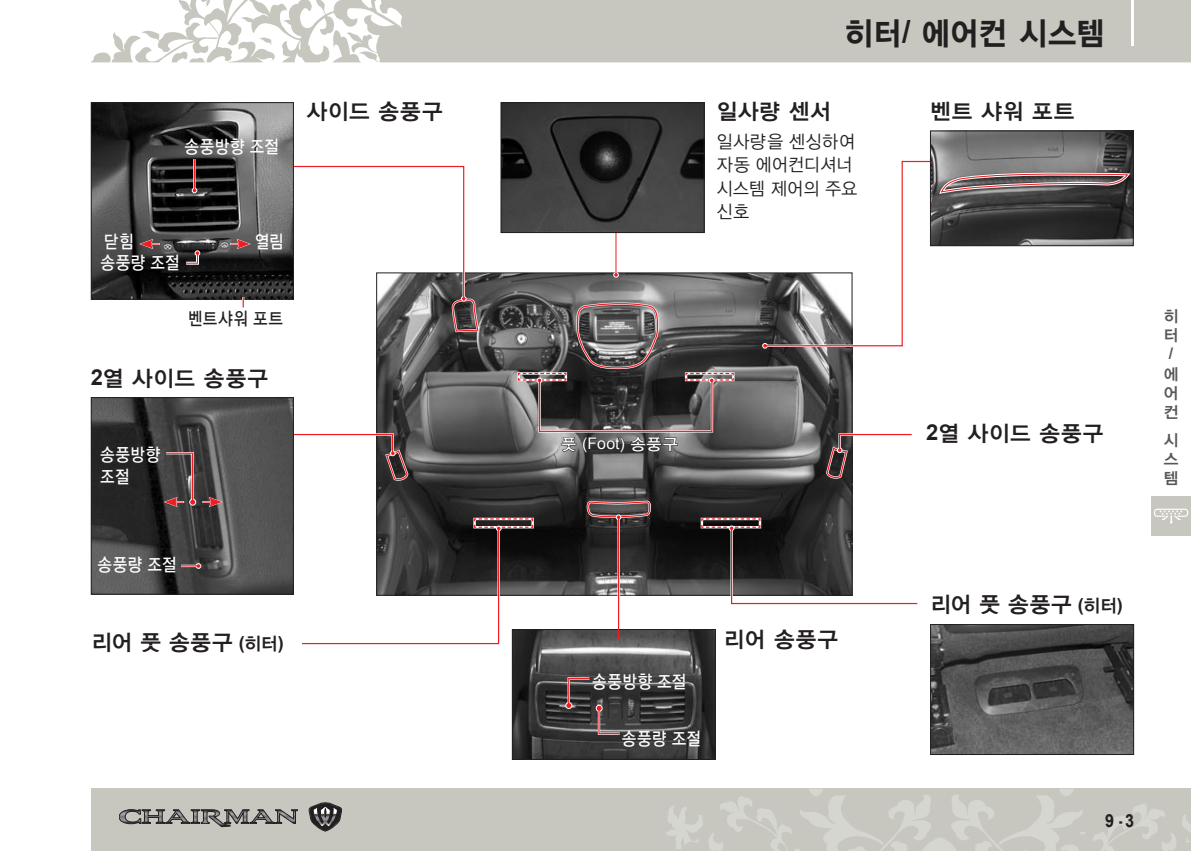
<style>
.page{position:relative;width:1191px;height:851px;background:#fff}
.page>*{position:absolute;margin:0;border:0;box-sizing:border-box;transform-origin:0 0}
.t1{font:32px "YDIYGO150 KS Cpc EUC H";letter-spacing:-.06em;color:#231f20;scale:.95 1}
.t2{font:22px "YDIYGO140 KS Cpc EUC H";letter-spacing:-.03em;color:#231f20}
.t3{font:18px/21.6px "YDIYGO130 KS Cpc EUC H";letter-spacing:-.02em;color:#fff;scale:.85 1}
.t4{font:18px/23.4px "YDIYGO120 KS Cpc EUC H";letter-spacing:-.045em;color:#231f20;scale:.95 1}
.t5{font:18px "YDIYGO130 KS Cpc EUC H";color:#231f20;scale:.85 1}
.t6{font:700 18px "Arial";color:#231f20;scale:.9 1}
.t7{font:16px "Arial";color:#fff}
.t8{font:16px/19.2px "YDIYGO140 KS Cpc EUC H";color:#57585a;text-align:justify}
.t9{font:700 16px "Arial";color:#57585a}
.s1{font-family:"Arial";font-weight:700}
.s2{font-family:"YDIYGO130 KS Cpc EUC H"}
.s3{font-family:"Arial";font-weight:700;font-size:18px}
.s4{font-size:18px}
</style>
<div class="page">
<div style="left:91px;top:788px;width:1100px;height:62px;background:#c7c7c0"></div>
<svg style="left:665px;top:789px;width:421px;height:62px"></svg>
<svg style="left:91px;top:0;width:1100px;height:63px;fill:#c7c7c0"></svg>
<hr style="left:1131px;top:0;width:3px;height:45px;background:#fff">
<div style="left:1151px;top:496px;width:40px;height:40px;background:#c7c7c0"></div>
<svg style="left:309px;top:802px;width:33px;height:29px"></svg>
<svg style="left:119px;top:809px;width:178px;height:17px"></svg>
<svg style="left:1154px;top:508px;width:34px;height:15px"></svg>
<img style="left:93px;top:399px;width:199px;height:193px">
<div style="left:91px;top:397px;width:203px;height:197px;border:1px solid #231f20"></div>
<img style="left:378px;top:274px;width:472px;height:319px">
<img style="left:932px;top:626px;width:200px;height:126px">
<div style="left:930px;top:624px;width:204px;height:130px;border:1px solid #231f20"></div>
<svg style="left:613px;top:233px;width:32px;height:45px"></svg>
<svg style="left:561px;top:436px;width:15px;height:16px"></svg>
<svg style="left:582px;top:436px;width:96px;height:17px;background:#414040"></svg>
<hr style="left:617px;top:516px;width:3px;height:123px;background:#fff">
<svg style="left:202px;top:497px;width:21px;height:10px"></svg>
<svg style="left:164px;top:450px;width:32px;height:57px;background:#604e4e"></svg>
<img style="left:514px;top:631px;width:200px;height:126px">
<div style="left:512px;top:629px;width:204px;height:130px;border:1px solid #231f20"></div>
<div style="left:565px;top:702px;width:7px;height:7px;border:1px solid #fff;border-radius:50%"></div>
<svg style="left:566px;top:676px;width:56px;height:60px;background:#4e4546"></svg>
<img style="left:502px;top:104px;width:200px;height:127px">
<div style="left:500px;top:102px;width:204px;height:131px;border:1px solid #231f20"></div>
<svg style="left:575px;top:301px;width:86px;height:70px;background:#746a6a"></svg>
<img style="left:932px;top:132px;width:199px;height:112px">
<div style="left:930px;top:130px;width:203px;height:116px;border:1px solid #231f20"></div>
<svg style="left:290px;top:165px;width:190px;height:168px"></svg>
<img style="left:93px;top:104px;width:199px;height:193px">
<div style="left:91px;top:102px;width:203px;height:197px;border:1px solid #231f20"></div>
<svg style="left:139px;top:239px;width:21px;height:10px"></svg>
<svg style="left:230px;top:239px;width:21px;height:10px"></svg>
<hr style="left:193px;top:159px;width:2px;height:29px;background:#fff">
<svg style="left:192px;top:188px;width:5px;height:5px"></svg>
<hr style="left:194px;top:159px;width:1px;height:31px;background:#ee1d23">
<svg style="left:292px;top:432px;width:118px;height:61px"></svg>
<svg style="left:302px;top:517px;width:232px;height:129px"></svg>
<svg style="left:585px;top:501px;width:67px;height:19px"></svg>
<hr style="left:618px;top:516px;width:1px;height:123px;background:#ee1d23">
<svg style="left:517px;top:372px;width:50px;height:11px"></svg>
<svg style="left:685px;top:372px;width:49px;height:11px"></svg>
<div style="left:539px;top:379px;width:173px;height:53px;border:1px solid #ee1d23"></div>
<svg style="left:700px;top:517px;width:218px;height:88px"></svg>
<svg style="left:824px;top:432px;width:88px;height:64px"></svg>
<svg style="left:762px;top:159px;width:169px;height:189px"></svg>
<svg style="left:242px;top:297px;width:2px;height:10px"></svg>
<svg style="left:183px;top:250px;width:17px;height:16px"></svg>
<svg style="left:181px;top:563px;width:20px;height:5px"></svg>
<svg style="left:938px;top:171px;width:193px;height:37px;background:#695e5e"></svg>
<svg style="left:1093px;top:804px;width:98px;height:46px"></svg>
<p class="t3" style="left:184px;top:136px;width:113px">송풍방향 조절</p>
<p class="t2" style="left:306px;top:100px;width:139px">사이드 송풍구</p>
<p class="t3" style="left:104px;top:231px;width:37px">닫힘</p>
<p class="t3" style="left:100px;top:252px;width:95px">송풍량 조절</p>
<p class="t3" style="left:254px;top:231px;width:36px">열림</p>
<p class="t5" style="left:188px;top:309px;width:114px">벤트샤워 포트</p>
<p class="t2" style="left:91px;top:367px;width:179px"><span class="s1">2</span>열 사이드 송풍구</p>
<p class="t3" style="left:100px;top:445px;width:73px">송풍방향 조절</p>
<p class="t3" style="left:97px;top:555px;width:95px">송풍량 조절</p>
<h1 class="t1" style="left:844px;top:16px;width:277px">히터<span class="s1">/</span> 에어컨 시스템</h1>
<p class="t2" style="left:716px;top:100px;width:117px">일사량 센서</p>
<p class="t4" style="left:716px;top:130px;width:151px">일사량을 센싱하여 자동 에어컨디셔너 시스템 제어의 주요 신호</p>
<p class="t2" style="left:930px;top:100px;width:147px">벤트 샤워 포트</p>
<p class="t7" style="left:561px;top:433px;width:119px"><span class="s2">풋</span> (Foot) <span class="s2">송풍구</span></p>
<p class="t2" style="left:926px;top:422px;width:179px"><span class="s1">2</span>열 사이드 송풍구</p>
<p class="t2" style="left:930px;top:593px;width:194px">리어 풋 송풍구 <span class="s3">(</span><span class="s4">히터</span><span class="s3">)</span></p>
<p class="t2" style="left:91px;top:630px;width:194px">리어 풋 송풍구 <span class="s3">(</span><span class="s4">히터</span><span class="s3">)</span></p>
<p class="t2" style="left:723px;top:627px;width:117px">리어 송풍구</p>
<p class="t3" style="left:592px;top:671px;width:113px">송풍방향 조절</p>
<p class="t3" style="left:621px;top:728px;width:95px">송풍량 조절</p>
<p class="t6" style="left:1105px;top:808px;width:21px">9 -</p>
<p class="t8" style="left:1163px;top:307px;width:17px">히 터</p>
<p class="t9" style="left:1168px;top:343px;width:6px">/</p>
<p class="t8" style="left:1163px;top:365px;width:17px">에 어 컨</p>
<p class="t8" style="left:1163px;top:431px;width:17px">시 스 템</p>
</div>
